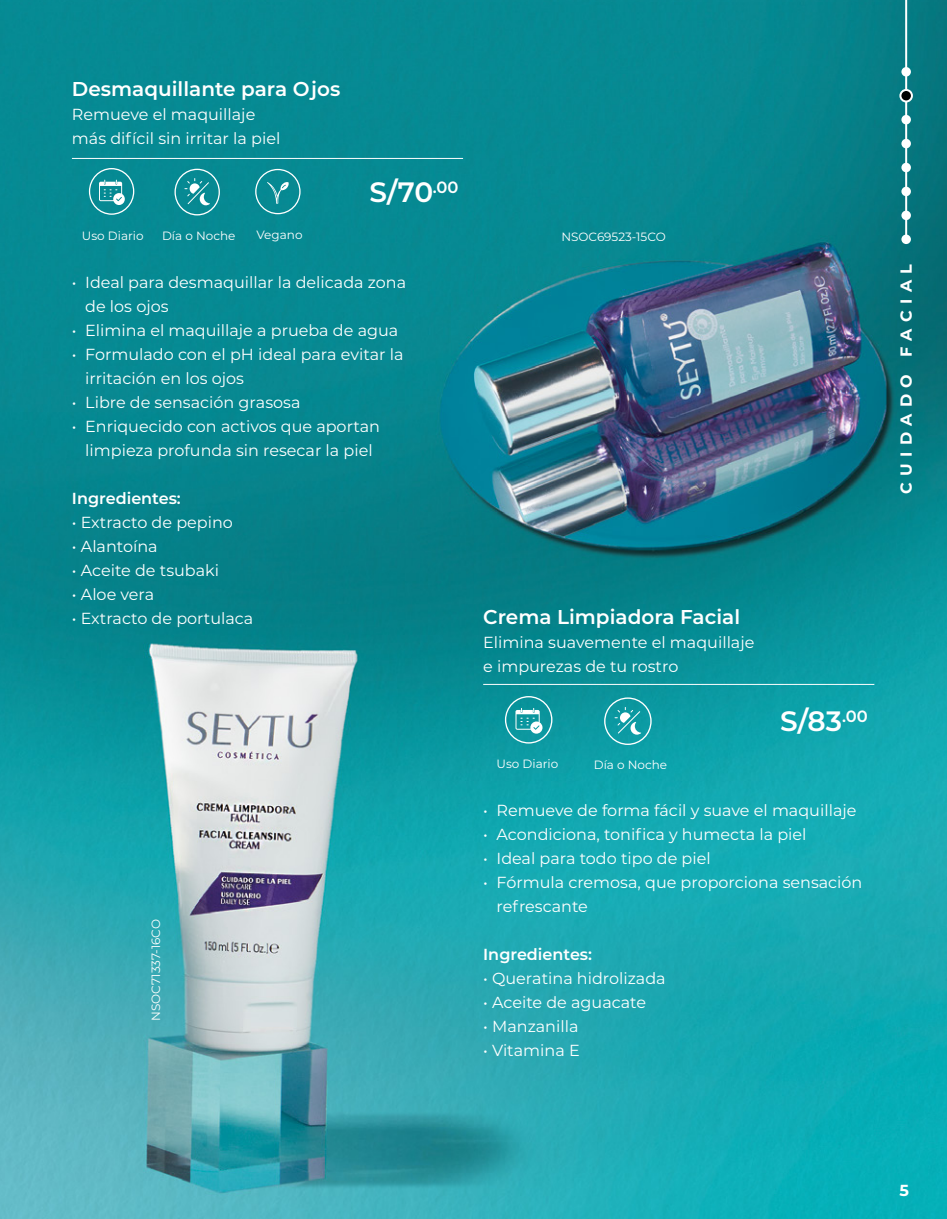
<style>
.page{position:relative;width:947px;height:1219px;background:#fff}
.page>*{position:absolute;margin:0;border:0;box-sizing:border-box;transform-origin:0 0}
.t1{font:600 28px "Montserrat";color:#fff}
.t2{font:600 20px "Montserrat";color:#fff}
.t3{font:16px/24px "Montserrat";color:#fff}
.t4{font:600 16px "Montserrat";color:#fff}
.t5{font:700 16px "Montserrat";letter-spacing:.4em;color:#fff}
.t6{font:12px "Montserrat";color:#fff}
</style>
<div class="page">
<img style="left:0;top:0;width:947px;height:1219px">
<hr style="left:72px;top:158px;width:391px;height:1px;background:#fff">
<svg style="left:89px;top:168px;width:45px;height:47px;background:#38a1a8"></svg>
<svg style="left:174px;top:169px;width:46px;height:46px;background:#2e9ca4"></svg>
<svg style="left:505px;top:696px;width:47px;height:48px;background:#3baab0"></svg>
<hr style="left:483px;top:684px;width:391px;height:1px;background:#fff">
<svg style="left:604px;top:697px;width:48px;height:48px;background:#32aab1"></svg>
<svg style="left:255px;top:169px;width:46px;height:45px;background:#2698a0"></svg>
<hr style="left:905px;top:0;width:2px;height:240px;background:#fff">
<svg style="left:901px;top:67px;width:10px;height:10px"></svg>
<div style="left:901px;top:115px;width:10px;height:9px;background:#fff;border-radius:50%"></div>
<div style="left:901px;top:139px;width:10px;height:9px;background:#fff;border-radius:50%"></div>
<div style="left:901px;top:163px;width:10px;height:9px;background:#fff;border-radius:50%"></div>
<div style="left:901px;top:187px;width:10px;height:9px;background:#fff;border-radius:50%"></div>
<div style="left:901px;top:211px;width:10px;height:9px;background:#fff;border-radius:50%"></div>
<div style="left:901px;top:235px;width:10px;height:9px;background:#fff;border-radius:50%"></div>
<div style="left:900px;top:90px;width:12px;height:11px;background:#000;border-radius:50%"></div>
<div style="left:899px;top:89px;width:14px;height:13px;border:2px solid #fff;border-radius:50%"></div>
<p class="t2" style="left:72px;top:75px;width:270px">Desmaquillante para Ojos</p>
<p class="t3" style="left:72px;top:102px;width:210px">Remueve el maquillaje más difícil sin irritar la piel</p>
<p class="t6" style="left:82px;top:227px;width:63px">Uso Diario</p>
<p class="t6" style="left:162px;top:227px;width:75px">Día o Noche</p>
<p class="t6" style="left:257px;top:226px;width:47px">Vegano</p>
<h1 class="t1" style="left:369px;top:172px;width:91px">S/70<sup>.00</sup></h1>
<p class="t6" style="left:405px;top:179px;width:61px">26 puntos</p>
<p class="t3" style="left:85px;top:270px;width:322px;text-indent:-13px">• Ideal para desmaquillar la delicada zona de los ojos</p>
<p class="t3" style="left:72px;top:318px;width:328px">• Elimina el maquillaje a prueba de agua</p>
<p class="t3" style="left:85px;top:342px;width:320px;text-indent:-13px">• Formulado con el pH ideal para evitar la irritación en los ojos</p>
<p class="t3" style="left:72px;top:390px;width:230px">• Libre de sensación grasosa</p>
<p class="t3" style="left:72px;top:414px;width:310px;text-align:center">• Enriquecido con activos que aportan limpieza profunda sin resecar la piel</p>
<p class="t4" style="left:72px;top:487px;width:110px">Ingredientes:</p>
<p class="t3" style="left:72px;top:510px;width:162px">• Extracto de pepino</p>
<p class="t3" style="left:72px;top:534px;width:87px">• Alantoína</p>
<p class="t3" style="left:72px;top:558px;width:149px">• Aceite de tsubaki</p>
<p class="t3" style="left:72px;top:582px;width:84px">• Aloe vera</p>
<p class="t3" style="left:72px;top:606px;width:183px">• Extracto de portulaca</p>
<p class="t6" style="left:148px;top:1021px;width:103px;rotate:-90deg">NSOC71337-16CO</p>
<p class="t6" style="left:561px;top:229px;width:106px">NSOC69523-15CO</p>
<p class="t2" style="left:483px;top:603px;width:258px">Crema Limpiadora Facial</p>
<p class="t3" style="left:483px;top:630px;width:273px">Elimina suavemente el maquillaje e impurezas de tu rostro</p>
<p class="t6" style="left:496px;top:756px;width:63px">Uso Diario</p>
<p class="t6" style="left:594px;top:757px;width:75px">Día o Noche</p>
<h1 class="t1" style="left:780px;top:701px;width:89px">S/83<sup>.00</sup></h1>
<p class="t6" style="left:816px;top:707px;width:60px">33 puntos</p>
<p class="t3" style="left:483px;top:798px;width:375px">• Remueve de forma fácil y suave el maquillaje</p>
<p class="t3" style="left:483px;top:822px;width:325px">• Acondiciona, tonifica y humecta la piel</p>
<p class="t3" style="left:483px;top:846px;width:229px">• Ideal para todo tipo de piel</p>
<p class="t3" style="left:496px;top:870px;width:367px;text-indent:-13px">• Fórmula cremosa, que proporciona sensación refrescante</p>
<p class="t4" style="left:483px;top:943px;width:110px">Ingredientes:</p>
<p class="t3" style="left:483px;top:966px;width:184px">• Queratina hidrolizada</p>
<p class="t3" style="left:483px;top:990px;width:164px">• Aceite de aguacate</p>
<p class="t3" style="left:483px;top:1014px;width:97px">• Manzanilla</p>
<p class="t3" style="left:483px;top:1038px;width:98px">• Vitamina E</p>
<p class="t5" style="left:895px;top:494px;width:231px;rotate:-90deg">CUIDADO FACIAL</p>
<p class="t5" style="left:899px;top:1178px;width:11px">5</p>
</div>
